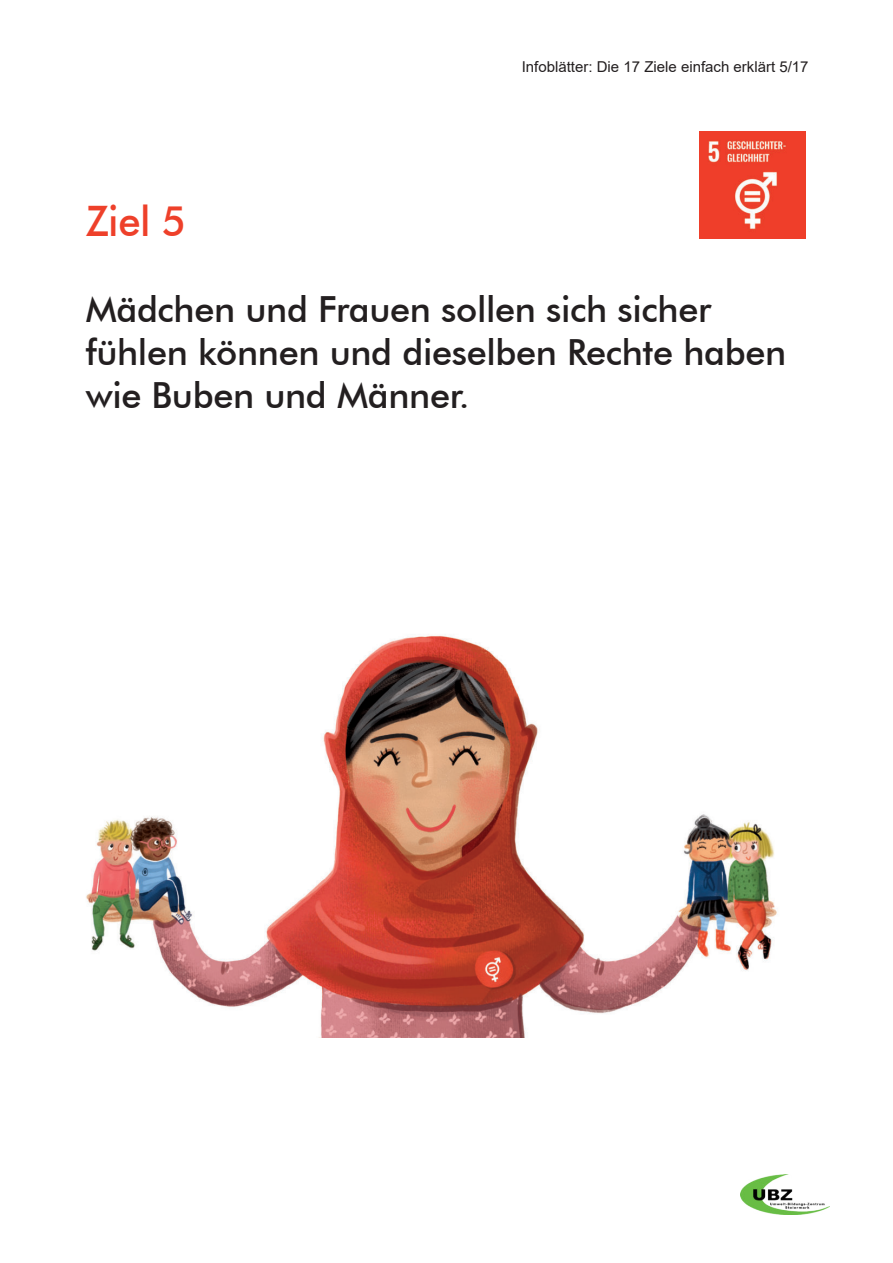
<style>
.page{position:relative;width:893px;height:1263px;background:#fff}
.page>*{position:absolute;margin:0;border:0;box-sizing:border-box;transform-origin:0 0}
.t1{font:500 42px "Futura BT";color:#ee402a;scale:.95 1}
.t2{font:500 36px/43.2px "Futura BT";letter-spacing:-.01em;color:#231f20}
.t3{font:15px "Arial";color:#231f20}
</style>
<div class="page">
<img style="left:740px;top:1175px;width:90px;height:40px">
<img style="left:699px;top:132px;width:106px;height:106px">
<img style="left:86px;top:635px;width:691px;height:402px">
<div style="left:575px;top:546px;width:318px;height:236px;background:#fff"></div>
<p class="t1" style="left:86px;top:204px;width:107px">Ziel 5</p>
<p class="t3" style="left:522px;top:58px;width:288px">Infoblätter: Die 17 Ziele einfach erklärt 5/17</p>
<p class="t2" style="left:86px;top:290px;width:702px">Mädchen und Frauen sollen sich sicher fühlen können und dieselben Rechte haben wie Buben und Männer.</p>
</div>
